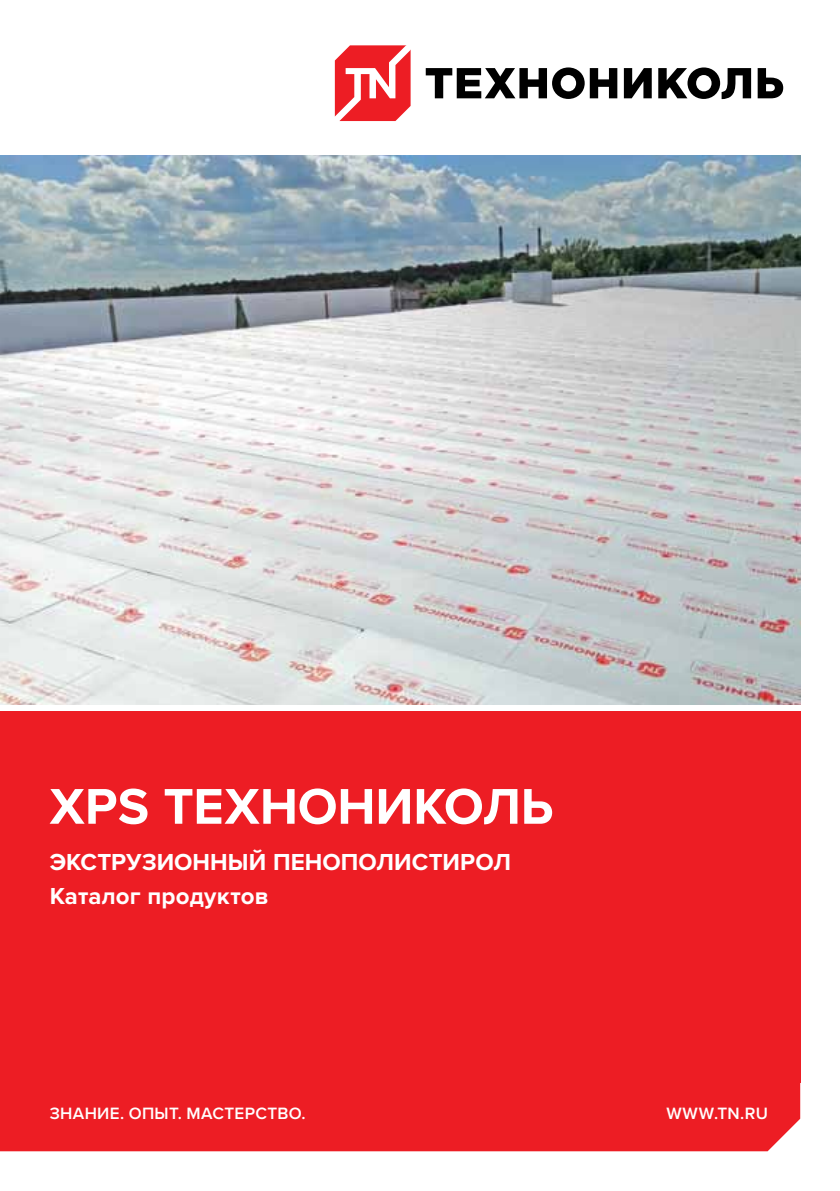
<style>
.page{position:relative;width:840px;height:1191px;background:#fff}
.page>*{position:absolute;margin:0;border:0;box-sizing:border-box;transform-origin:0 0}
.t1{font:700 52px "Proxima Nova";color:#fff}
.t2{font:700 24px "Proxima Nova";letter-spacing:.01em;color:#fff}
.t3{font:700 24px "Proxima Nova";letter-spacing:.035em;color:#fff}
.t4{font:600 17px "Proxima Nova";letter-spacing:.015em;color:#fff}
</style>
<div class="page">
<img style="left:0;top:156px;width:799px;height:549px">
<div style="left:0;top:708px;width:799px;height:374px;background:#ed1d24"></div>
<div style="left:0;top:1082px;width:799px;height:69px;background:#ed1d24"></div>
<svg style="left:425px;top:67px;width:192px;height:32px"></svg>
<svg style="left:623px;top:68px;width:28px;height:30px"></svg>
<svg style="left:757px;top:68px;width:25px;height:30px"></svg>
<svg style="left:658px;top:67px;width:92px;height:32px"></svg>
<svg style="left:334px;top:45px;width:76px;height:76px"></svg>
<div style="left:0;top:705px;width:814px;height:6px;background:#fff"></div>
<h1 class="t1" style="left:50px;top:775px;width:504px">XPS ТЕХНОНИКОЛЬ</h1>
<h2 class="t3" style="left:50px;top:847px;width:125px">Экструзионн</h2>
<h2 class="t2" style="left:228px;top:847px;width:80px">ый пено</h2>
<h2 class="t2" style="left:341px;top:847px;width:36px">поли</h2>
<h2 class="t2" style="left:411px;top:847px;width:82px">сти рол</h2>
<h2 class="t2" style="left:50px;top:881px;width:220px">Каталог продуктов</h2>
<p class="t4" style="left:50px;top:1102px;width:257px">ЗНАНИЕ. ОПЫТ. МАСТЕРСТВО.</p>
<p class="t4" style="left:666px;top:1102px;width:103px">WWW.TN.RU</p>
</div>
